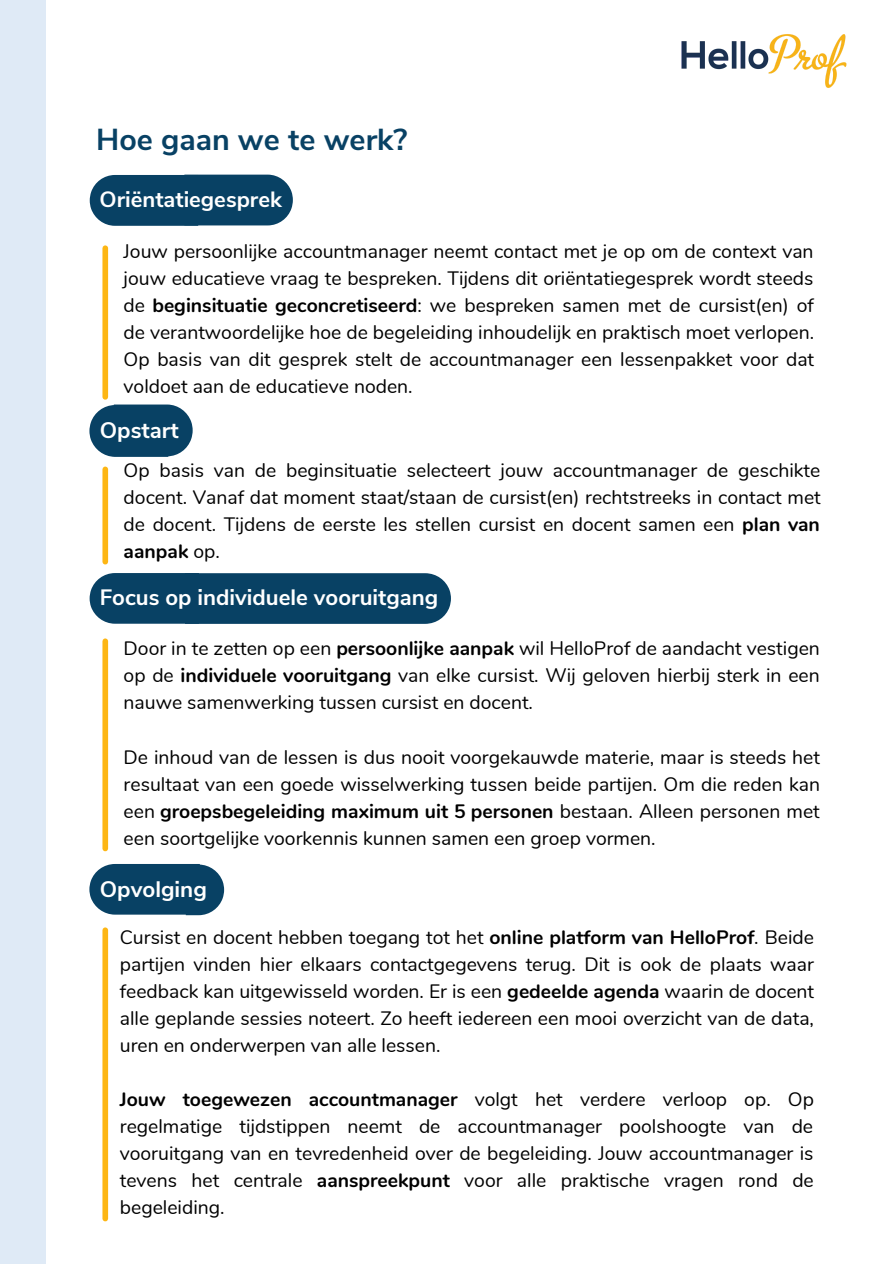
<style>
.page{position:relative;width:894px;height:1264px;background:#fff}
.page>*{position:absolute;margin:0;border:0;box-sizing:border-box;transform-origin:0 0}
.t1{font:700 30.3px "Nunito Sans";color:#084164}
.t2{font:700 22.35px "Nunito Sans";color:#fff}
.t3{font:700 22.2px "Nunito Sans";color:#fff}
.t4{font:700 22.05px "Nunito Sans";color:#fff}
.t5{font:19.35px/27px "Nunito";color:#000;text-align:justify}
.s1{font-weight:700}
</style>
<div class="page">
<div style="left:0;top:0;width:45px;height:1263px;background:#dfeaf6"></div>
<img style="left:681px;top:34px;width:166px;height:54px">
<svg style="left:90px;top:175px;width:203px;height:51px;background:#164c6d"></svg>
<svg style="left:89px;top:404px;width:104px;height:53px;background:#275977"></svg>
<div style="left:90px;top:573px;width:361px;height:51px;background:#084164"></div>
<svg style="left:89px;top:864px;width:135px;height:51px;background:#1e5271"></svg>
<div style="left:102px;top:248px;width:6px;height:149px;background:#fdb614"></div>
<div style="left:102px;top:469px;width:6px;height:92px;background:#fdb614"></div>
<div style="left:102px;top:641px;width:6px;height:207px;background:#fdb614"></div>
<div style="left:102px;top:930px;width:6px;height:288px;background:#fdb614"></div>
<p class="t1" style="left:96px;top:119px;width:313px">Hoe gaan we te werk?</p>
<p class="t4" style="left:100px;top:185px;width:184px">Oriëntatiegesprek</p>
<p class="t5" style="left:124px;top:238px;width:691px">Jouw persoonlijke accountmanager neemt contact met je op om de context van jouw educatieve vraag te bespreken. Tijdens dit oriëntatiegesprek wordt steeds de <span class="s1">beginsituatie geconcretiseerd</span>: we bespreken samen met de cursist(en) of de verantwoordelijke hoe de begeleiding inhoudelijk en praktisch moet verlopen.<br>Op basis van dit gesprek stelt de accountmanager een lessenpakket voor dat voldoet aan de educatieve noden.</p>
<p class="t2" style="left:100px;top:415px;width:80px">Opstart</p>
<p class="t5" style="left:124px;top:457px;width:698px">Op basis van de beginsituatie selecteert jouw accountmanager de geschikte docent. Vanaf dat moment staat/staan de cursist(en) rechtstreeks in contact met de docent. Tijdens de eerste les stellen cursist en docent samen een <span class="s1">plan van aanpak</span> op.</p>
<p class="t3" style="left:100px;top:583px;width:340px">Focus op individuele vooruitgang</p>
<p class="t5" style="left:124px;top:635px;width:697px">Door in te zetten op een <span class="s1">persoonlijke aanpak</span> wil HelloProf de aandacht vestigen op de <span class="s1">individuele vooruitgang</span> van elke cursist. Wij geloven hierbij sterk in een nauwe samenwerking tussen cursist en docent.</p>
<p class="t5" style="left:124px;top:743px;width:697px">De inhoud van de lessen is dus nooit voorgekauwde materie, maar is steeds het resultaat van een goede wisselwerking tussen beide partijen. Om die reden kan een <span class="s1">groepsbegeleiding maximum uit 5 personen</span> bestaan. Alleen personen met een soortgelijke voorkennis kunnen samen een groep vormen.</p>
<p class="t2" style="left:100px;top:874px;width:108px">Opvolging</p>
<p class="t5" style="left:120px;top:924px;width:695px">Cursist en docent hebben toegang tot het <span class="s1">online platform van HelloProf</span>. Beide partijen vinden hier elkaars contactgegevens terug. Dit is ook de plaats waar feedback kan uitgewisseld worden. Er is een <span class="s1">gedeelde agenda</span> waarin de docent alle geplande sessies noteert. Zo heeft iedereen een mooi overzicht van de data, uren en onderwerpen van alle lessen.</p>
<p class="t5" style="left:120px;top:1086px;width:695px"><span class="s1">Jouw toegewezen accountmanager</span> volgt het verdere verloop op. Op regelmatige tijdstippen neemt de accountmanager poolshoogte van de vooruitgang van en tevredenheid over de begeleiding. Jouw accountmanager is tevens het centrale <span class="s1">aanspreekpunt</span> voor alle praktische vragen rond de begeleiding.</p>
</div>
